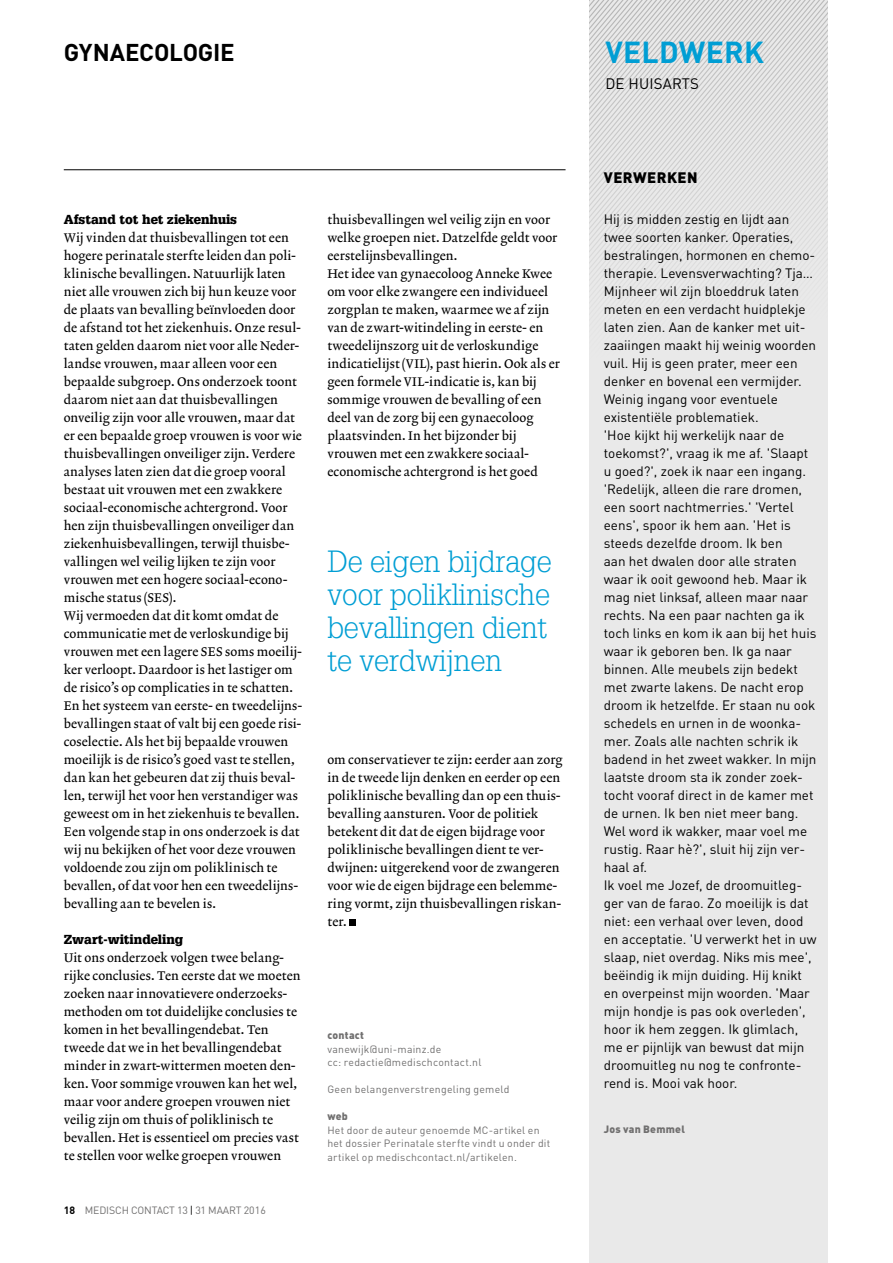
<style>
.page{position:relative;width:893px;height:1263px;background:#fff}
.page>*{position:absolute;margin:0;border:0;box-sizing:border-box;transform-origin:0 0}
.t1{font:300 30px/33px "Glypha LT Std";letter-spacing:-.005em;color:#009ed4}
.t2{font:700 30px "DINOT";letter-spacing:.01em;color:#009ed4}
.t3{font:700 24px "DINOT";letter-spacing:-.01em;color:#000}
.t4{font:15px "DINOT";letter-spacing:.01em;color:#000}
.t5{font:900 15px "DINOT";letter-spacing:.03em;color:#000}
.t6{font:13.5px/18px "DINOT";color:#000}
.t7{font:12.75px/18px "Lexicon No 2 Roman A";letter-spacing:.01em;color:#000}
.t8{font:900 12.75px "Glypha LT Std";color:#000}
.t9{font:10.5px/13.5px "DINOT";letter-spacing:.02em;color:#706f6f}
.t10{font:10.5px "DINOT";letter-spacing:-.015em;color:#706f6f}
.t11{font:900 10.5px "DINOT";letter-spacing:.025em;color:#706f6f}
.s1{font-weight:700;color:#000}
.s2{color:#000}
</style>
<div class="page">
<hr style="left:64px;top:169px;width:502px;height:1px;background:#000">
<div style="left:349px;top:919px;width:7px;height:7px;background:#000"></div>
<div style="left:589px;top:0;width:238px;height:1263px;background:#e9e9e9"></div>
<h2 class="t3" style="left:64px;top:36px;width:172px">GYNAECOLOGIE</h2>
<p class="t8" style="left:64px;top:212px;width:175px">Afstand tot het ziekenhuis</p>
<p class="t7" style="left:64px;top:229px;width:240px">Wij vinden dat thuisbevallingen tot een hogere perinatale sterfte leiden dan poli&shy;klinische bevallingen. Natuurlijk laten niet alle vrouwen zich bij hun keuze voor de plaats van bevalling beïnvloeden door de afstand tot het ziekenhuis. Onze resul&shy;taten gelden daarom niet voor alle Neder&shy;landse vrouwen, maar alleen voor een bepaalde subgroep. Ons onderzoek toont daarom niet aan dat thuisbevallingen onveilig zijn voor alle vrouwen, maar dat er een bepaalde groep vrouwen is voor wie thuisbevallingen onveiliger zijn. Verdere analyses laten zien dat die groep vooral bestaat uit vrouwen met een zwakkere sociaal-economische achtergrond. Voor hen zijn thuisbevallingen onveiliger dan ziekenhuisbevallingen, terwijl thuisbe&shy;vallingen wel veilig lijken te zijn voor vrouwen met een hogere sociaal-econo&shy;mische status (SES).<br>Wij vermoeden dat dit komt omdat de communicatie met de verloskundige bij vrouwen met een lagere SES soms moeilij&shy;ker verloopt. Daardoor is het lastiger om de risico’s op complicaties in te schatten.<br>En het systeem van eerste- en tweedelijns&shy;bevallingen staat of valt bij een goede risi&shy;coselectie. Als het bij bepaalde vrouwen moeilijk is de risico’s goed vast te stellen, dan kan het gebeuren dat zij thuis beval&shy;len, terwijl het voor hen verstandiger was geweest om in het ziekenhuis te bevallen.<br>Een volgende stap in ons onderzoek is dat wij nu bekijken of het voor deze vrouwen voldoende zou zijn om poliklinisch te bevallen, of dat voor hen een tweedelijns&shy;bevalling aan te bevelen is.</p>
<p class="t8" style="left:64px;top:932px;width:121px">Zwart-witindeling</p>
<p class="t7" style="left:64px;top:949px;width:238px">Uit ons onderzoek volgen twee belang&shy;rijke conclusies. Ten eerste dat we moeten zoeken naar innovatievere onderzoeks&shy;methoden om tot duidelijke conclusies te komen in het bevallingendebat. Ten tweede dat we in het bevallingendebat minder in zwart-wittermen moeten den&shy;ken. Voor sommige vrouwen kan het wel, maar voor andere groepen vrouwen niet veilig zijn om thuis of poliklinisch te bevallen. Het is essentieel om precies vast te stellen voor welke groepen vrouwen</p>
<p class="t10" style="left:64px;top:1204px;width:204px"><span class="s1">18</span> MEDISCH CONTACT 13 <span class="s2">|</span> 31 MAART 2016</p>
<p class="t7" style="left:327px;top:211px;width:234px">thuisbevallingen wel veilig zijn en voor welke groepen niet. Datzelfde geldt voor eerstelijnsbevallingen.<br>Het idee van gynaecoloog Anneke Kwee om voor elke zwangere een individueel zorgplan te maken, waarmee we af zijn van de zwart-witindeling in eerste- en tweedelijnszorg uit de verloskundige indicatielijst (VIL), past hierin. Ook als er geen formele VIL-indicatie is, kan bij sommige vrouwen de bevalling of een deel van de zorg bij een gynaecoloog plaatsvinden. In het bijzonder bij vrouwen met een zwakkere sociaal&shy;economische achtergrond is het goed</p>
<h1 class="t1" style="left:327px;top:545px;width:226px">De eigen bijdrage voor poliklinische bevallingen dient te verdwijnen</h1>
<p class="t7" style="left:327px;top:751px;width:237px">om conservatiever te zijn: eerder aan zorg in de tweede lijn denken en eerder op een poliklinische bevalling dan op een thuis&shy;bevalling aansturen. Voor de politiek betekent dit dat de eigen bijdrage voor poliklinische bevallingen dient te ver&shy;dwijnen: uitgerekend voor de zwangeren voor wie de eigen bijdrage een belemme&shy;ring vormt, zijn thuisbevallingen riskan&shy;ter.</p>
<p class="t11" style="left:327px;top:1028px;width:38px">contact</p>
<p class="t9" style="left:327px;top:1042px;width:155px">vanewijk@uni-mainz.de<br>cc: redactie@medischcontact.nl</p>
<p class="t9" style="left:327px;top:1083px;width:184px">Geen belangenverstrengeling gemeld</p>
<p class="t11" style="left:327px;top:1109px;width:22px">web</p>
<p class="t9" style="left:327px;top:1123px;width:224px">Het door de auteur genoemde MC-artikel en het dossier Perinatale sterfte vindt u onder dit artikel op medischcontact.nl/artikelen.</p>
<h1 class="t2" style="left:605px;top:32px;width:160px">VELDWERK</h1>
<p class="t4" style="left:605px;top:74px;width:95px">DE HUISARTS</p>
<p class="t5" style="left:604px;top:167px;width:95px">VERWERKEN</p>
<p class="t6" style="left:604px;top:210px;width:214px">Hij is midden zestig en lijdt aan twee soorten kanker. Operaties, bestralingen, hormonen en chemo&shy;therapie. Levensverwachting? Tja…<br>Mijnheer wil zijn bloeddruk laten meten en een verdacht huidplekje laten zien. Aan de kanker met uit&shy;zaaiingen maakt hij weinig woorden vuil. Hij is geen prater, meer een denker en bovenal een vermijder.<br>Weinig ingang voor eventuele existentiële problematiek.<br>'Hoe kijkt hij werkelijk naar de toekomst?', vraag ik me af. 'Slaapt u goed?', zoek ik naar een ingang. 'Redelijk, alleen die rare dromen, een soort nachtmerries.' 'Vertel eens', spoor ik hem aan. 'Het is steeds dezelfde droom. Ik ben<br>aan het dwalen door alle straten waar ik ooit gewoond heb. Maar ik mag niet linksaf, alleen maar naar rechts. Na een paar nachten ga ik toch links en kom ik aan bij het huis waar ik geboren ben. Ik ga naar binnen. Alle meubels zijn bedekt met zwarte lakens. De nacht erop droom ik hetzelfde. Er staan nu ook schedels en urnen in de woonka&shy;mer. Zoals alle nachten schrik ik badend in het zweet wakker. In mijn laatste droom sta ik zonder zoek&shy;tocht vooraf direct in de kamer met de urnen. Ik ben niet meer bang.<br>Wel word ik wakker, maar voel me rustig. Raar hè?', sluit hij zijn ver&shy;haal af.<br>Ik voel me Jozef, de droomuitleg&shy;ger van de farao. Zo moeilijk is dat niet: een verhaal over leven, dood en acceptatie. 'U verwerkt het in uw slaap, niet overdag. Niks mis mee', beëindig ik mijn duiding. Hij knikt en overpeinst mijn woorden. 'Maar mijn hondje is pas ook overleden', hoor ik hem zeggen. Ik glimlach, me er pijnlijk van bewust dat mijn droomuitleg nu nog te confronte&shy;rend is. Mooi vak hoor.</p>
<p class="t11" style="left:604px;top:1122px;width:83px">Jos van Bemmel</p>
</div>
